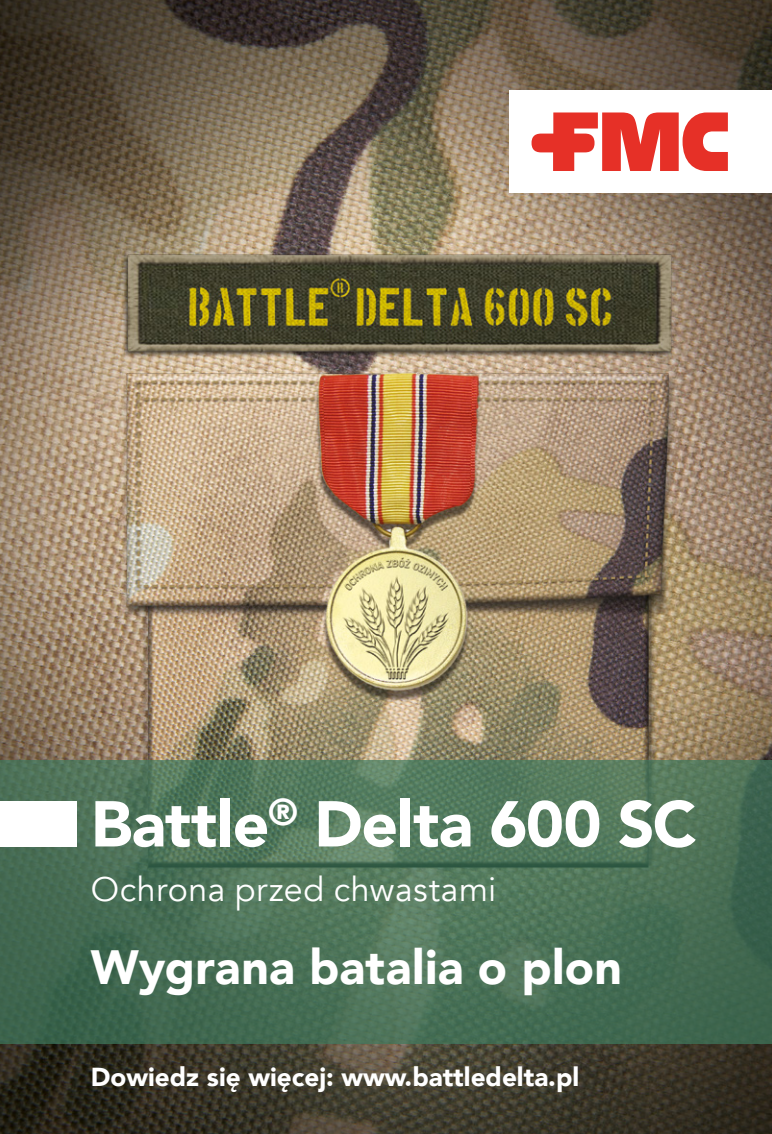
<style>
.page{position:relative;width:772px;height:1134px;background:#fff}
.page>*{position:absolute;margin:0;border:0;box-sizing:border-box;transform-origin:0 0}
.Nazwa_Preparatu_FMC{font:900 64px "Avenir";letter-spacing:-.015em;color:#fff}
.Nazwa_Preparatu_FMC-2{font:900 48px "Avenir";letter-spacing:.005em;color:#fff}
.dopisek_pod_nazwą_pr{font:34px "Avenir";letter-spacing:.015em;color:#fff}
.t1{font:900 26px "Avenir";color:#fff}
</style>
<div class="page">
<img style="left:0;top:0;width:771px;height:1134px">
<img style="left:105px;top:251px;width:584px;height:509px">
<div style="left:509px;top:91px;width:262px;height:102px;background:#fff"></div>
<svg style="left:531px;top:112px;width:196px;height:59px"></svg>
<svg style="left:0;top:760px;width:771px;height:283px;background:#4b7258"></svg>
<div style="left:0;top:801px;width:77px;height:45px;background:#fff"></div>
<p class="Nazwa_Preparatu_FMC" style="left:91px;top:769px;width:606px">Battle<sup>®</sup> Delta 600 SC</p>
<p class="dopisek_pod_nazwą_pr" style="left:91px;top:869px;width:407px">Ochrona przed chwastami</p>
<p class="Nazwa_Preparatu_FMC-2" style="left:91px;top:926px;width:532px">Wygrana batalia o plon</p>
<p class="t1" style="left:91px;top:1055px;width:489px">Dowiedz się więcej: www.battledelta.pl</p>
</div>
